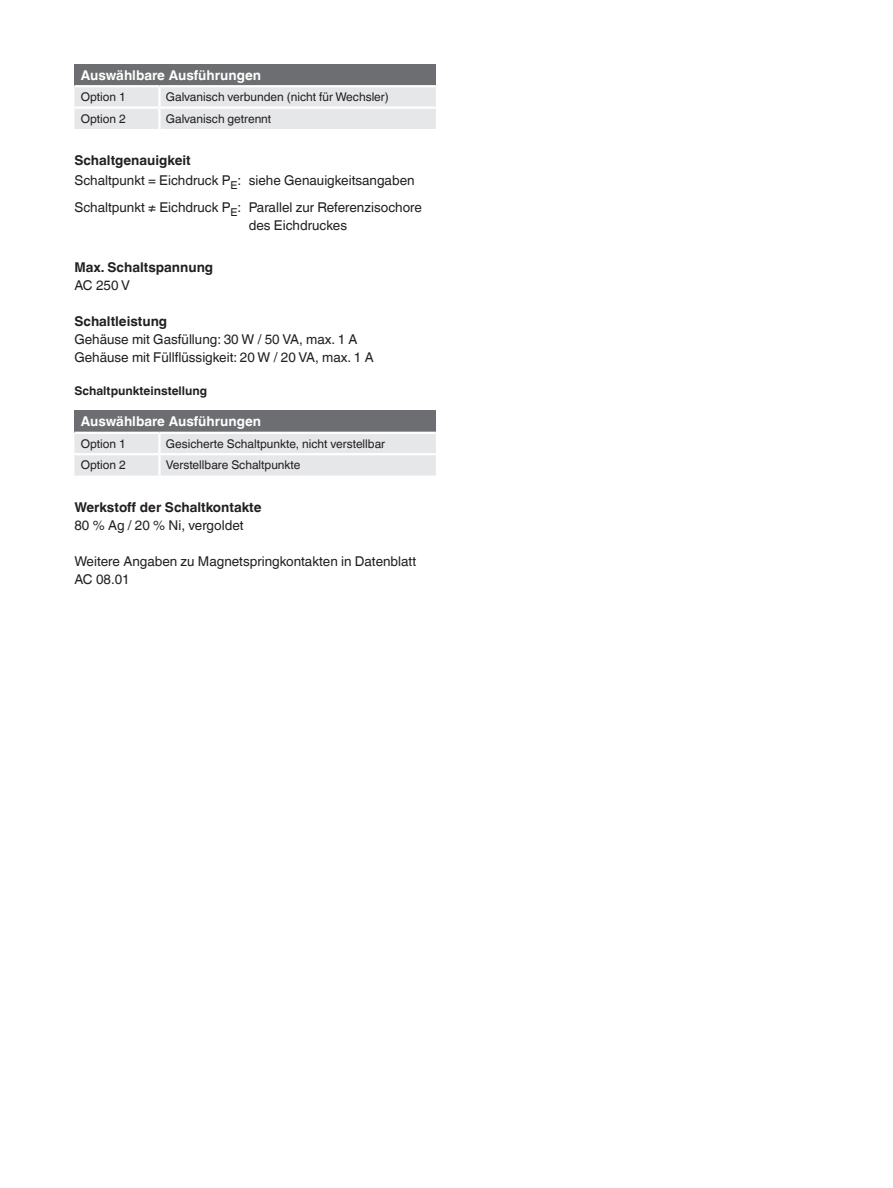
<style>
.page{position:relative;width:893px;height:1188px;background:#fff}
.page>*{position:absolute;margin:0;border:0;box-sizing:border-box;transform-origin:0 0}
.t1{font:13.5px/18px "Helvetica World";color:#231f20}
.t2{font:700 13.5px "Helvetica World";color:#231f20}
.t3{font:700 13.5px "Helvetica World";color:#fff}
.t4{font:12px "Helvetica World";color:#231f20}
.t5{font:700 12px "Helvetica World";color:#231f20}
.s1{font-weight:700}
</style>
<div class="page">
<div style="left:74px;top:64px;width:362px;height:22px;background:#6d6e71"></div>
<div style="left:74px;top:87px;width:362px;height:42px;background:#e6e7e9"></div>
<hr style="left:74px;top:85px;width:85px;height:2px;background:#fff">
<hr style="left:159px;top:85px;width:277px;height:2px;background:#fff">
<hr style="left:158px;top:87px;width:3px;height:19px;background:#fff">
<hr style="left:74px;top:106px;width:85px;height:3px;background:#fff">
<hr style="left:159px;top:106px;width:277px;height:3px;background:#fff">
<hr style="left:158px;top:109px;width:3px;height:20px;background:#fff">
<div style="left:74px;top:410px;width:362px;height:23px;background:#6d6e71"></div>
<div style="left:74px;top:434px;width:362px;height:42px;background:#e6e7e9"></div>
<hr style="left:74px;top:432px;width:85px;height:2px;background:#fff">
<hr style="left:159px;top:432px;width:277px;height:2px;background:#fff">
<hr style="left:158px;top:434px;width:3px;height:19px;background:#fff">
<hr style="left:74px;top:453px;width:85px;height:2px;background:#fff">
<hr style="left:159px;top:453px;width:277px;height:2px;background:#fff">
<hr style="left:158px;top:455px;width:3px;height:21px;background:#fff">
<p class="t3" style="left:81px;top:70px;width:182px">Auswählbare Ausführungen</p>
<p class="t4" style="left:81px;top:92px;width:47px">Option 1</p>
<p class="t4" style="left:166px;top:92px;width:225px">Galvanisch verbunden (nicht für Wechsler)</p>
<p class="t4" style="left:81px;top:114px;width:47px">Option 2</p>
<p class="t4" style="left:166px;top:114px;width:107px">Galvanisch getrennt</p>
<p class="t1" style="left:74px;top:152px;width:342px;line-height:20px"><span class="s1">Schaltgenauigkeit<br></span>Schaltpunkt = Eichdruck P<sub>E</sub>: siehe Genauigkeitsangaben</p>
<p class="t1" style="left:249px;top:198px;width:175px;text-indent:-174px">Schaltpunkt ≠ Eichdruck P<sub>E</sub>: Parallel zur Referenzisochore des Eichdruckes</p>
<p class="t2" style="left:74px;top:262px;width:140px">Max. Schaltspannung</p>
<p class="t1" style="left:74px;top:278px;width:57px">AC 250 V</p>
<p class="t2" style="left:74px;top:316px;width:94px">Schaltleistung</p>
<p class="t1" style="left:74px;top:332px;width:301px">Gehäuse mit Gasfüllung: 30 W / 50 VA, max. 1 A<br>Gehäuse mit Füllflüssigkeit: 20 W / 20 VA, max. 1 A</p>
<p class="t5" style="left:74px;top:387px;width:134px">Schaltpunkteinstellung</p>
<p class="t3" style="left:81px;top:416px;width:182px">Auswählbare Ausführungen</p>
<p class="t4" style="left:81px;top:439px;width:47px">Option 1</p>
<p class="t4" style="left:166px;top:439px;width:221px">Gesicherte Schaltpunkte, nicht verstellbar</p>
<p class="t4" style="left:81px;top:460px;width:47px">Option 2</p>
<p class="t4" style="left:166px;top:460px;width:136px">Verstellbare Schaltpunkte</p>
<p class="t2" style="left:74px;top:499px;width:189px">Werkstoff der Schaltkontakte</p>
<p class="t1" style="left:74px;top:517px;width:171px">80 % Ag / 20 % Ni, vergoldet</p>
<p class="t1" style="left:74px;top:553px;width:343px">Weitere Angaben zu Magnetspringkontakten in Datenblatt<br>AC 08.01</p>
</div>
